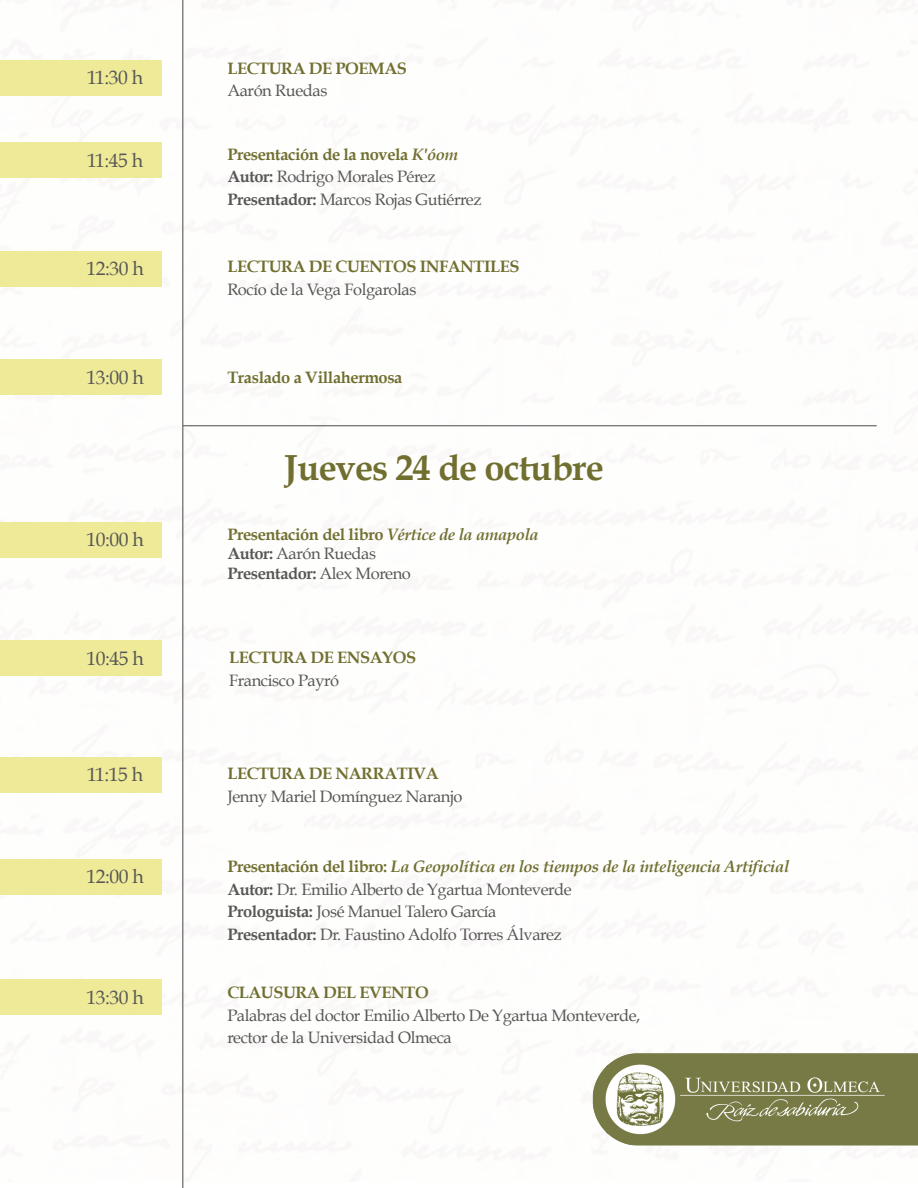
<style>
.page{position:relative;width:918px;height:1188px;background:#fff}
.page>*{position:absolute;margin:0;border:0;box-sizing:border-box;transform-origin:0 0}
.t1{font:700 36.15px "Book Antiqua";letter-spacing:-.025em;color:#716f30}
.t2{font:19.5px "Book Antiqua";letter-spacing:-.025em;color:#575756}
.t3{font:16.5px/22.5px "Book Antiqua";letter-spacing:-.025em;color:#575756}
.t4{font:700 16.5px "Book Antiqua";letter-spacing:-.025em;color:#716f30}
.s1{font-weight:700;color:#716f30}
.s2{font-weight:700;font-style:italic;color:#716f30}
.s3{font-weight:700}
</style>
<div class="page">
<hr style="left:182px;top:0;width:1px;height:1188px;background:#575756">
<hr style="left:183px;top:425px;width:694px;height:1px;background:#575756">
<div style="left:0;top:60px;width:162px;height:35px;background:#efea98"></div>
<div style="left:0;top:143px;width:162px;height:35px;background:#efea98"></div>
<div style="left:0;top:251px;width:162px;height:35px;background:#efea98"></div>
<div style="left:0;top:360px;width:162px;height:35px;background:#efea98"></div>
<div style="left:0;top:522px;width:162px;height:35px;background:#efea98"></div>
<div style="left:0;top:641px;width:162px;height:35px;background:#efea98"></div>
<div style="left:0;top:757px;width:162px;height:35px;background:#efea98"></div>
<div style="left:0;top:860px;width:162px;height:35px;background:#efea98"></div>
<div style="left:0;top:980px;width:162px;height:35px;background:#efea98"></div>
<img style="left:592px;top:1053px;width:326px;height:93px">
<p class="t2" style="left:87px;top:64px;width:58px">11:30 h</p>
<p class="t2" style="left:87px;top:146px;width:58px">11:45 h</p>
<p class="t2" style="left:87px;top:255px;width:59px">12:30 h</p>
<p class="t2" style="left:87px;top:364px;width:59px">13:00 h</p>
<p class="t2" style="left:87px;top:526px;width:59px">10:00 h</p>
<p class="t2" style="left:87px;top:645px;width:59px">10:45 h</p>
<p class="t2" style="left:87px;top:761px;width:58px">11:15 h</p>
<p class="t2" style="left:87px;top:863px;width:59px">12:00 h</p>
<p class="t2" style="left:87px;top:984px;width:59px">13:30 h</p>
<p class="t4" style="left:227px;top:57px;width:181px">LECTURA DE POEMAS</p>
<p class="t3" style="left:227px;top:79px;width:102px">Aarón Ruedas</p>
<p class="t3" style="left:227px;top:142px;width:256px"><span class="s1">Presentación de la novela</span> <span class="s2">K'óom<br></span><span class="s3">Autor:</span> Rodrigo Morales Pérez<br><span class="s3">Presentador:</span> Marcos Rojas Gutiérrez</p>
<p class="t4" style="left:227px;top:256px;width:294px">LECTURA DE CUENTOS INFANTILES</p>
<p class="t3" style="left:227px;top:278px;width:191px">Rocío de la Vega Folgarolas</p>
<p class="t4" style="left:227px;top:366px;width:177px">Traslado a Villahermosa</p>
<h1 class="t1" style="left:284px;top:444px;width:321px">Jueves 24 de octubre</h1>
<p class="t3" style="left:227px;top:524px;width:313px;line-height:19.8px"><span class="s1">Presentación del libro</span> <span class="s2">Vértice de la amapola<br></span><span class="s3">Autor:</span> Aarón Ruedas<br><span class="s3">Presentador:</span> Alex Moreno</p>
<p class="t4" style="left:229px;top:647px;width:189px">LECTURA DE ENSAYOS</p>
<p class="t3" style="left:229px;top:669px;width:112px">Francisco Payró</p>
<p class="t4" style="left:227px;top:762px;width:213px">LECTURA DE NARRATIVA</p>
<p class="t3" style="left:227px;top:784px;width:237px">Jenny Mariel Domínguez Naranjo</p>
<p class="t3" style="left:227px;top:855px;width:563px"><span class="s1">Presentación del libro:</span> <span class="s2">La Geopolítica en los tiempos de la inteligencia Artificial </span><span class="s3">Autor:</span> Dr. Emilio Alberto de Ygartua Monteverde<br><span class="s3">Prologuista:</span> José Manuel Talero García<br><span class="s3">Presentador:</span> Dr. Faustino Adolfo Torres Álvarez</p>
<p class="t4" style="left:227px;top:981px;width:203px">CLAUSURA DEL EVENTO</p>
<p class="t3" style="left:227px;top:1003px;width:415px">Palabras del doctor Emilio Alberto De Ygartua Monteverde, rector de la Universidad Olmeca</p>
</div>
